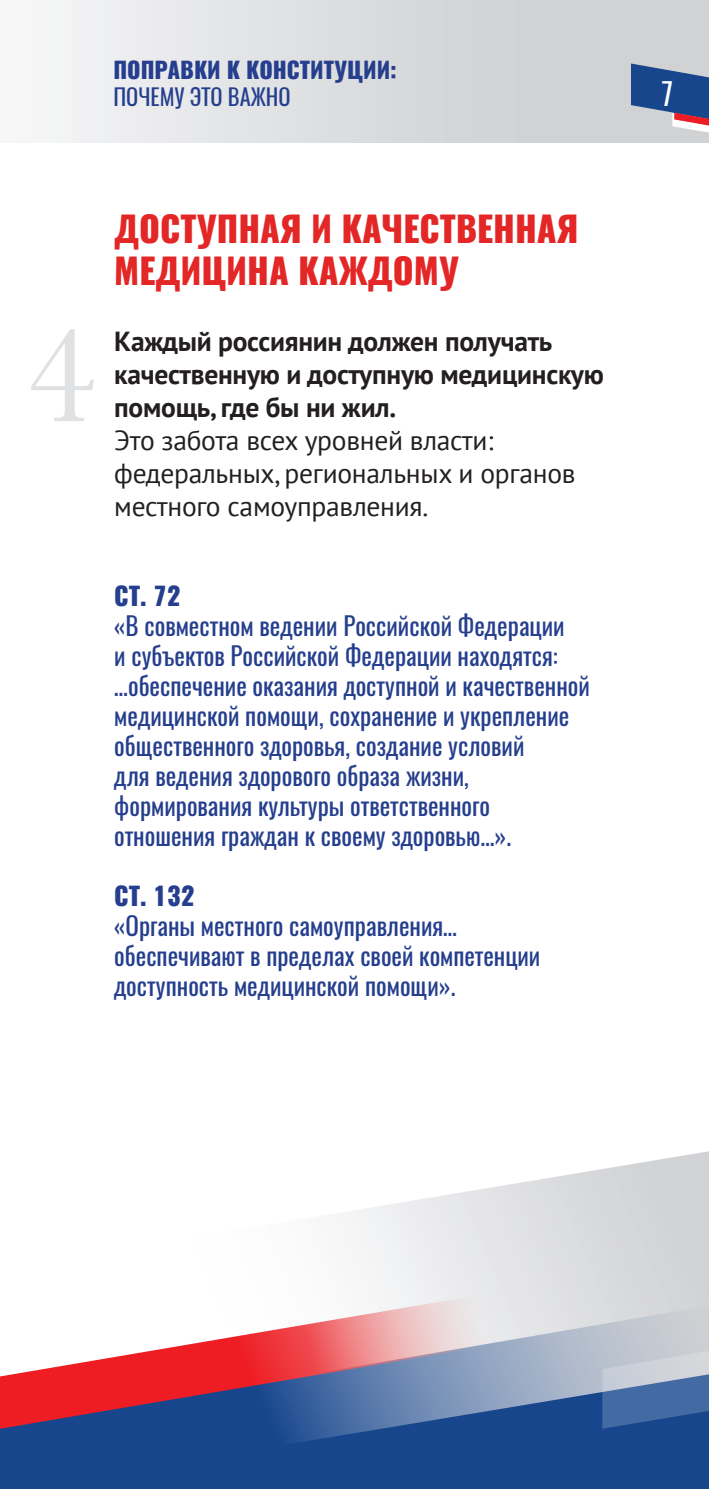
<style>
.page{position:relative;width:709px;height:1489px;background:#fff}
.page>*{position:absolute;margin:0;border:0;box-sizing:border-box;transform-origin:0 0}
.t1{font:140px "Baskerville";color:#e0e1e3}
.t2{font:800 35px/42px "Oswald";color:#e32726}
.t3{font:30px "Oswald";color:#fff}
.t4{font:27.5px/33px "PT Sans";letter-spacing:-.01em;color:#231f20}
.t5{font:700 27.5px/33px "PT Sans";letter-spacing:-.01em;color:#231f20}
.t6{font:25px/30px "Oswald";color:#253f8e}
.t7{font:800 25px "Oswald";color:#253f8e}
.t8{font:800 22.5px "Oswald";color:#253f8e}
.t9{font:22.5px "Oswald";color:#253f8e}
</style>
<div class="page">
<svg style="left:0;top:1151px;width:709px;height:337px"></svg>
<svg style="left:602px;top:1343px;width:107px;height:87px;background:#7b93b7"></svg>
<svg style="left:631px;top:63px;width:78px;height:64px;background:#5272a3"></svg>
<img style="left:672px;top:104px;width:37px;height:23px">
<img style="left:674px;top:127px;width:35px;height:7px">
<img style="left:674px;top:113px;width:35px;height:14px">
<p class="t8" style="left:113px;top:54px;width:285px">ПОПРАВКИ К КОНСТИТУЦИИ:</p>
<p class="t9" style="left:113px;top:82px;width:179px">ПОЧЕМУ ЭТО ВАЖНО</p>
<h1 class="t1" style="left:27px;top:286px;width:72px">4</h1>
<h2 class="t2" style="left:114px;top:209px;width:466px">ДОСТУПНАЯ И КАЧЕСТВЕННАЯ<br>МЕДИЦИНА КАЖДОМУ</h2>
<p class="t5" style="left:114px;top:324px;width:491px">Каждый россиянин должен получать качественную и доступную медицинскую помощь, где бы ни жил.</p>
<p class="t4" style="left:114px;top:423px;width:463px">Это забота всех уровней власти: федеральных, региональных и органов местного самоуправления.</p>
<p class="t7" style="left:114px;top:578px;width:68px">СТ. 72</p>
<p class="t6" style="left:114px;top:610px;width:477px">«В совместном ведении Российской Федерации<br>и субъектов Российской Федерации находятся: …обеспечение оказания доступной и качественной медицинской помощи, сохранение и укрепление общественного здоровья, создание условий<br>для ведения здорового образа жизни, формирования культуры ответственного отношения граждан к своему здоровью...».</p>
<p class="t7" style="left:114px;top:878px;width:82px">СТ. 132</p>
<p class="t6" style="left:114px;top:910px;width:427px">«Органы местного самоуправления… обеспечивают в пределах своей компетенции доступность медицинской помощи».</p>
<p class="t3" style="left:661px;top:73px;width:13px">7</p>
</div>
